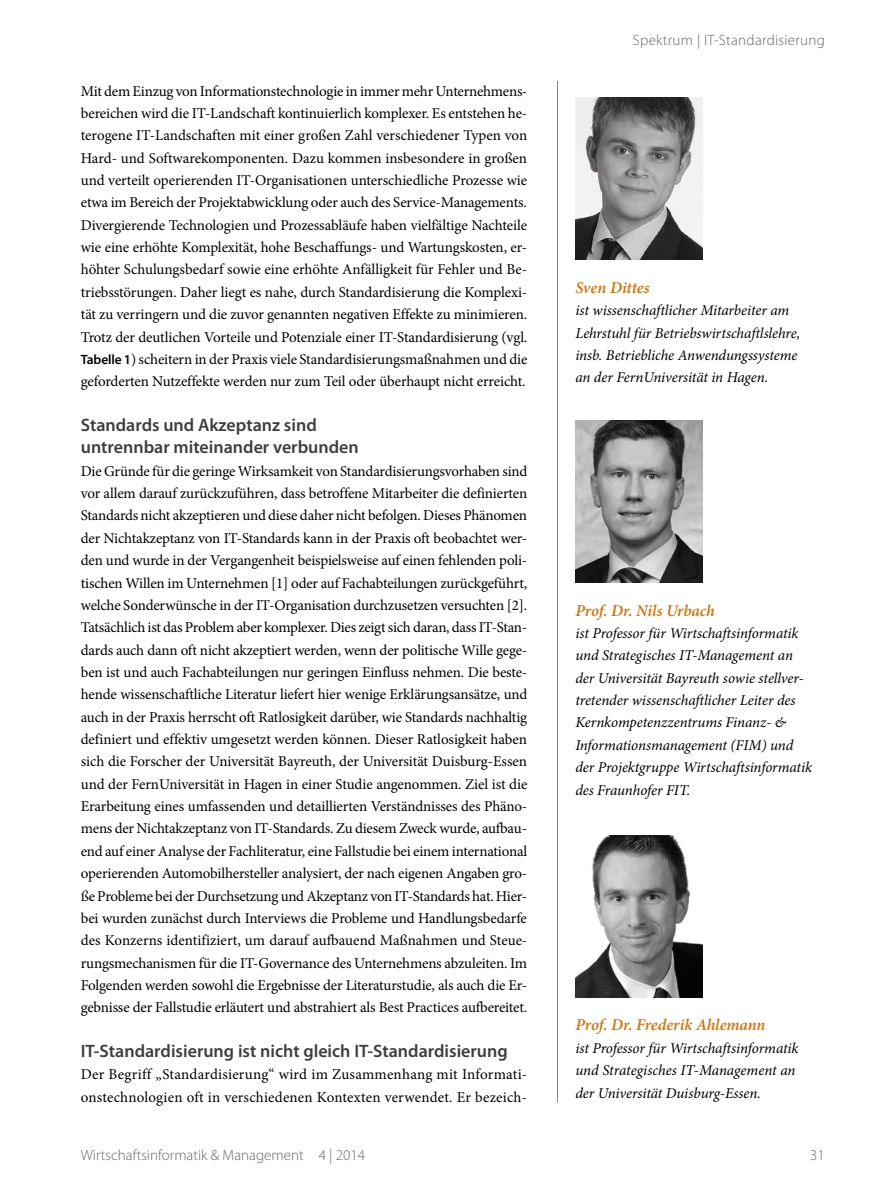
<style>
.page{position:relative;width:893px;height:1187px;background:#fff}
.page>*{position:absolute;margin:0;border:0;box-sizing:border-box;transform-origin:0 0}
.t1{font:600 18px/22.4px "Myriad Pro";color:#3e3e3d}
.t2{font:italic 600 16.5px "Minion Pro";letter-spacing:-.005em;color:#d97000}
.t3{font:15px/22.4px "Minion Pro";letter-spacing:.005em;color:#000;text-align:justify}
.t4{font:italic 15px/22.4px "Minion Pro";letter-spacing:-.01em;color:#000}
.t5{font:300 15px "Myriad Pro";color:#676767}
.t6{font:300 15px "Myriad Pro";letter-spacing:.02em;color:#676767}
.s1{font-family:"Myriad Pro";font-weight:600;font-size:13.5px}
</style>
<div class="page">
<hr style="left:557px;top:81px;width:1px;height:752px;background:#d97000">
<hr style="left:557px;top:434px;width:1px;height:667px;background:#d97000">
<img style="left:575px;top:98px;width:128px;height:161px">
<img style="left:575px;top:420px;width:128px;height:162px">
<img style="left:575px;top:835px;width:128px;height:162px">
<p class="t3" style="left:81px;top:80px;width:448px">Mit dem Einzug von Informationstechnologie in immer mehr Unternehmens&shy;bereichen wird die IT-Landschaft kontinuierlich komplexer. Es entstehen he&shy;terogene IT-Landschaften mit einer großen Zahl verschiedener Typen von Hard- und Softwarekomponenten. Dazu kommen insbesondere in großen und verteilt operierenden IT-Organisationen unterschiedliche Prozesse wie etwa im Bereich der Projektabwicklung oder auch des Service-Managements.<br>Divergierende Technologien und Prozessabläufe haben vielfältige Nachteile wie eine erhöhte Komplexität, hohe Beschaffungs- und Wartungskosten, er&shy;höhter Schulungsbedarf sowie eine erhöhte Anfälligkeit für Fehler und Be&shy;triebsstörungen. Daher liegt es nahe, durch Standardisierung die Komplexi&shy;tät zu verringern und die zuvor genannten negativen Effekte zu minimieren.<br>Trotz der deutlichen Vorteile und Potenziale einer IT-Standardisierung (vgl.<br><span class="s1">Tabelle 1</span>) scheitern in der Praxis viele Standardisierungsmaßnahmen und die geforderten Nutzeffekte werden nur zum Teil oder überhaupt nicht erreicht.</p>
<p class="t1" style="left:81px;top:413px;width:280px">Standards und Akzeptanz sind untrennbar miteinander verbunden</p>
<p class="t3" style="left:81px;top:460px;width:448px">Die Gründe für die geringe Wirksamkeit von Standardisierungsvorhaben sind vor allem darauf zurückzuführen, dass betroffene Mitarbeiter die definierten Standards nicht akzeptieren und diese daher nicht befolgen. Dieses Phänomen der Nichtakzeptanz von IT-Standards kann in der Praxis oft beobachtet wer&shy;den und wurde in der Vergangenheit beispielsweise auf einen fehlenden poli&shy;tischen Willen im Unternehmen [1] oder auf Fachabteilungen zurückgeführt, welche Sonderwünsche in der IT-Organisation durchzusetzen versuchten [2].<br>Tatsächlich ist das Problem aber komplexer. Dies zeigt sich daran, dass IT-Stan&shy;dards auch dann oft nicht akzeptiert werden, wenn der politische Wille gege&shy;ben ist und auch Fachabteilungen nur geringen Einfluss nehmen. Die beste&shy;hende wissenschaftliche Literatur liefert hier wenige Erklärungsansätze, und auch in der Praxis herrscht oft Ratlosigkeit darüber, wie Standards nachhaltig definiert und effektiv umgesetzt werden können. Dieser Ratlosigkeit haben sich die Forscher der Universität Bayreuth, der Universität Duisburg-Essen und der FernUniversität in Hagen in einer Studie angenommen. Ziel ist die Erarbeitung eines umfassenden und detaillierten Verständnisses des Phäno&shy;mens der Nichtakzeptanz von IT-Standards. Zu diesem Zweck wurde, aufbau&shy;end auf einer Analyse der Fachliteratur, eine Fallstudie bei einem international operierenden Automobilhersteller analysiert, der nach eigenen Angaben gro&shy;ße Probleme bei der Durchsetzung und Akzeptanz von IT-Standards hat. Hier&shy;bei wurden zunächst durch Interviews die Probleme und Handlungsbedarfe des Konzerns identifiziert, um darauf aufbauend Maßnahmen und Steue&shy;rungsmechanismen für die IT-Governance des Unternehmens abzuleiten. Im Folgenden werden sowohl die Ergebnisse der Literaturstudie, als auch die Er&shy;gebnisse der Fallstudie erläutert und abstrahiert als Best Practices aufbereitet.</p>
<p class="t1" style="left:81px;top:1039px;width:428px">IT-Standardisierung ist nicht gleich IT-Standardisierung</p>
<p class="t3" style="left:81px;top:1063px;width:448px">Der Begriff „Standardisierung“ wird im Zusammenhang mit Informati&shy;onstechnologien oft in verschiedenen Kontexten verwendet. Er bezeich-</p>
<p class="t6" style="left:633px;top:32px;width:194px">Spektrum | IT-Standardisierung</p>
<p class="t2" style="left:575px;top:276px;width:76px">Sven Dittes</p>
<p class="t4" style="left:575px;top:299px;width:226px">ist wissenschaftlicher Mitarbeiter am Lehrstuhl für Betriebswirtschaftlslehre, insb. Betriebliche Anwendungssysteme an der FernUniversität in Hagen.</p>
<p class="t2" style="left:575px;top:598px;width:141px">Prof. Dr. Nils Urbach</p>
<p class="t4" style="left:575px;top:622px;width:238px">ist Professor für Wirtschaftsinformatik und Strategisches IT-Management an der Universität Bayreuth sowie stellver&shy;tretender wissenschaftlicher Leiter des Kernkompetenzzentrums Finanz- &amp; Informationsmanagement (FIM) und der Projektgruppe Wirtschaftsinformatik des Fraunhofer FIT.</p>
<p class="t2" style="left:575px;top:1013px;width:192px">Prof. Dr. Frederik Ahlemann</p>
<p class="t4" style="left:575px;top:1036px;width:225px">ist Professor für Wirtschaftsinformatik und Strategisches IT-Management an der Universität Duisburg-Essen.</p>
<p class="t5" style="left:81px;top:1146px;width:286px">Wirtschaftsinformatik &amp; Management 4 | 2014</p>
<p class="t5" style="left:810px;top:1146px;width:16px">31</p>
</div>
